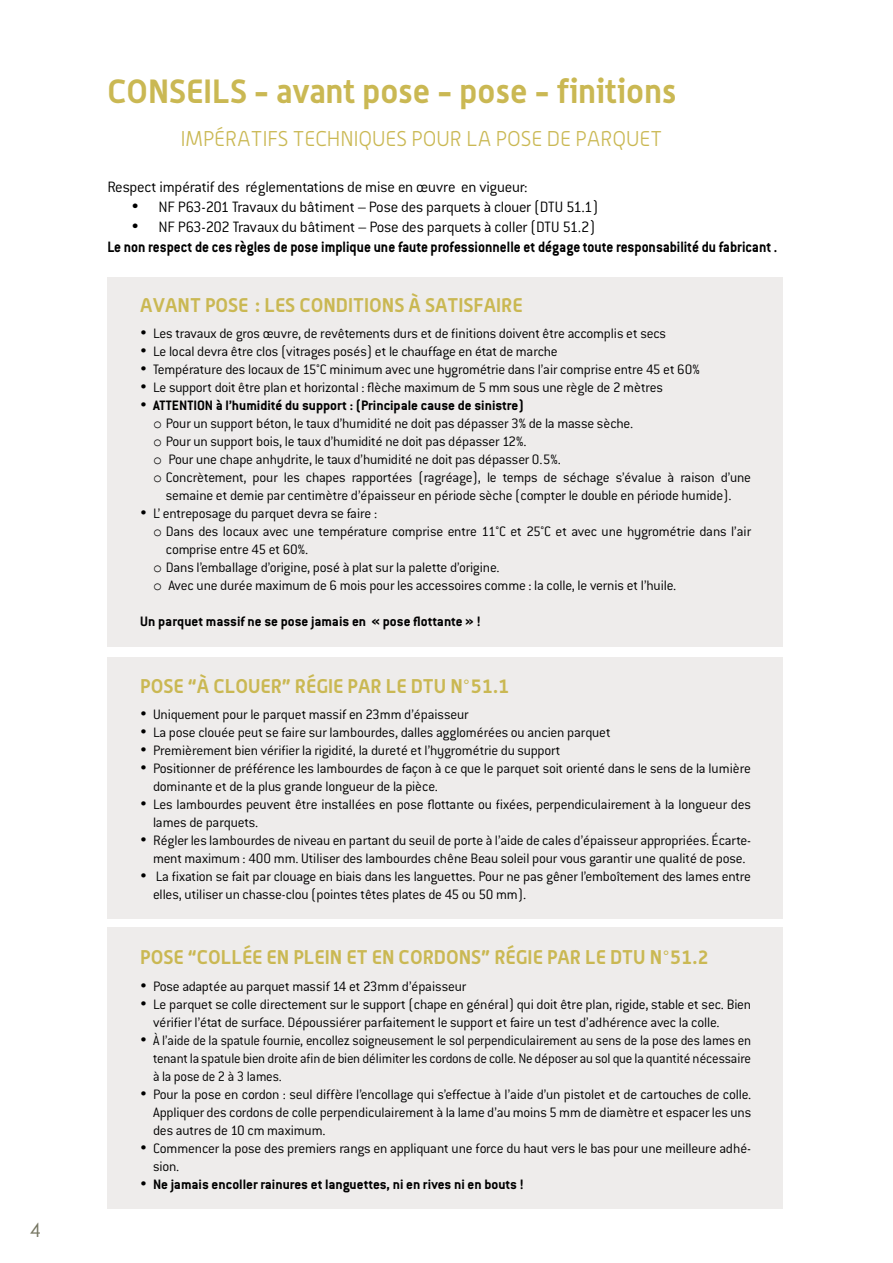
<style>
.page{position:relative;width:893px;height:1263px;background:#fff}
.page>*{position:absolute;margin:0;border:0;box-sizing:border-box;transform-origin:0 0}
.t1{font:700 33px "Alwyn OT";color:#cab853}
.t2{font:300 21px "Alwyn OT";color:#cab853}
.t3{font:700 19.5px "Alwyn OT";color:#cab853}
.t4{font:19.5px "Century Gothic";color:#767662}
.t5{font:700 16.5px/19.8px "Conduit ITC";color:#000;scale:.92 1}
.t6{font:300 16.5px "Conduit ITC";letter-spacing:-.015em;color:#000}
.t7{font:300 15px/18px "Conduit ITC";letter-spacing:-.015em;color:#000}
.t8{font:300 15px/18px "Conduit ITC";letter-spacing:-.015em;color:#000;text-align:justify;scale:.96 1}
.t9{font:700 15px "Conduit ITC";color:#000}
.s1{font-weight:300}
.s2{font-family:"Courier New";font-weight:400}
</style>
<div class="page">
<div style="left:107px;top:277px;width:676px;height:370px;background:#eeeceb"></div>
<div style="left:107px;top:657px;width:676px;height:261px;background:#eeeceb"></div>
<div style="left:107px;top:928px;width:676px;height:281px;background:#eeeceb"></div>
<h3 class="t4" style="left:30px;top:1218px;width:12px">4</h3>
<h1 class="t1" style="left:107px;top:70px;width:19px">CONSEILS</h1>
<h1 class="t1" style="left:254px;top:70px;width:424px">- avant pose - pose - finitions</h1>
<h2 class="t2" style="left:181px;top:126px;width:483px">IMPÉRATIFS TECHNIQUES POUR LA POSE DE PARQUET</h2>
<p class="t6" style="left:107px;top:178px;width:422px">Respect impératif des réglementations de mise en œuvre en vigueur:</p>
<p class="t6" style="left:131px;top:198px;width:468px">• NF P63-201 Travaux du bâtiment – Pose des parquets à clouer (DTU 51.1)</p>
<p class="t5" style="left:107px;top:216px;width:730px;text-indent:24px">• <span class="s1">NF P63-202 Travaux du bâtiment – Pose des parquets à coller (DTU 51.2)<br></span>Le non respect de ces règles de pose implique une faute professionnelle et dégage toute responsabilité du fabricant .</p>
<h3 class="t3" style="left:140px;top:293px;width:13px">AVANT</h3>
<h3 class="t3" style="left:205px;top:293px;width:22px">POSE</h3>
<h3 class="t3" style="left:255px;top:293px;width:20px">: LES</h3>
<h3 class="t3" style="left:299px;top:293px;width:13px">CON</h3>
<h3 class="t3" style="left:336px;top:293px;width:23px">DITIONS</h3>
<h3 class="t3" style="left:408px;top:293px;width:27px">À SATIS</h3>
<h3 class="t3" style="left:474px;top:293px;width:21px">FAIRE</h3>
<p class="t7" style="left:140px;top:325px;width:527px">• Les travaux de gros œuvre, de revêtements durs et de finitions doivent être accomplis et secs</p>
<p class="t7" style="left:140px;top:343px;width:419px">• Le local devra être clos (vitrages posés) et le chauffage en état de marche</p>
<p class="t7" style="left:140px;top:361px;width:561px">• Température des locaux de 15°C minimum avec une hygrométrie dans l’air comprise entre 45 et 60%</p>
<p class="t7" style="left:140px;top:379px;width:524px">• Le support doit être plan et horizontal : flèche maximum de 5 mm sous une règle de 2 mètres</p>
<p class="t9" style="left:140px;top:397px;width:21px">• ATTENTION</p>
<p class="t9" style="left:216px;top:397px;width:310px">à l’humidité du support : (Principale cause de sinistre)</p>
<p class="t7" style="left:153px;top:415px;width:482px"><span class="s2">o</span> Pour un support béton, le taux d’humidité ne doit pas dépasser 3% de la masse sèche.</p>
<p class="t7" style="left:153px;top:433px;width:375px"><span class="s2">o</span> Pour un support bois, le taux d’humidité ne doit pas dépasser 12%.</p>
<p class="t7" style="left:153px;top:451px;width:409px"><span class="s2">o</span> Pour une chape anhydrite, le taux d’humidité ne doit pas dépasser 0.5%.</p>
<p class="t7" style="left:153px;top:469px;width:600px"><span class="s2">o</span> Concrètement, pour les chapes rapportées (ragréage), le temps de séchage s’évalue à raison d’une</p>
<p class="t7" style="left:166px;top:487px;width:567px">semaine et demie par centimètre d’épaisseur en période sèche (compter le double en période humide).</p>
<p class="t7" style="left:140px;top:505px;width:238px">• L’ entreposage du parquet devra se faire :</p>
<p class="t7" style="left:153px;top:523px;width:600px"><span class="s2">o</span> Dans des locaux avec une température comprise entre 11°C et 25°C et avec une hygrométrie dans l’air</p>
<p class="t7" style="left:166px;top:541px;width:144px">comprise entre 45 et 60%.</p>
<p class="t7" style="left:153px;top:559px;width:348px"><span class="s2">o</span> Dans l’emballage d’origine, posé à plat sur la palette d’origine.</p>
<p class="t7" style="left:153px;top:577px;width:525px"><span class="s2">o</span> Avec une durée maximum de 6 mois pour les accessoires comme : la colle, le vernis et l’huile.</p>
<p class="t9" style="left:140px;top:613px;width:342px">Un parquet massif ne se pose jamais en « pose flottante » !</p>
<h3 class="t3" style="left:140px;top:674px;width:22px">POSE</h3>
<h3 class="t3" style="left:188px;top:674px;width:38px">“À CLOUER</h3>
<h3 class="t3" style="left:282px;top:674px;width:24px">” RÉGIE</h3>
<h3 class="t3" style="left:348px;top:674px;width:163px">PAR LE DTU N°51.1</h3>
<p class="t7" style="left:140px;top:706px;width:330px">• Uniquement pour le parquet massif en 23mm d’épaisseur</p>
<p class="t7" style="left:140px;top:724px;width:472px">• La pose clouée peut se faire sur lambourdes, dalles agglomérées ou ancien parquet</p>
<p class="t7" style="left:140px;top:742px;width:422px">• Premièrement bien vérifier la rigidité, la dureté et l’hygrométrie du support</p>
<p class="t7" style="left:153px;top:760px;width:599px;text-indent:-13px">• Positionner de préférence les lambourdes de façon à ce que le parquet soit orienté dans le sens de la lumière dominante et de la plus grande longueur de la pièce.</p>
<p class="t7" style="left:153px;top:796px;width:600px;text-indent:-13px">• Les lambourdes peuvent être installées en pose flottante ou fixées, perpendiculairement à la longueur des lames de parquets.</p>
<p class="t7" style="left:140px;top:832px;width:612px;text-align:center">• Régler les lambourdes de niveau en partant du seuil de porte à l’aide de cales d’épaisseur appropriées. Écarte&shy;ment maximum : 400 mm. Utiliser des lambourdes chêne Beau soleil pour vous garantir une qualité de pose.</p>
<p class="t7" style="left:153px;top:868px;width:600px;text-indent:-13px">• La fixation se fait par clouage en biais dans les languettes. Pour ne pas gêner l’emboîtement des lames entre elles, utiliser un chasse-clou (pointes têtes plates de 45 ou 50 mm).</p>
<h3 class="t3" style="left:140px;top:945px;width:22px">POSE</h3>
<h3 class="t3" style="left:188px;top:945px;width:21px">“COLLÉE</h3>
<h3 class="t3" style="left:267px;top:945px;width:48px">EN PLEIN</h3>
<h3 class="t3" style="left:346px;top:945px;width:159px">ETENCORDONS” RÉGIE</h3>
<h3 class="t3" style="left:547px;top:945px;width:163px">PAR LE DTU N°51.2</h3>
<p class="t7" style="left:140px;top:977px;width:328px">• Pose adaptée au parquet massif 14 et 23mm d’épaisseur</p>
<p class="t7" style="left:153px;top:995px;width:600px;text-indent:-13px">• Le parquet se colle directement sur le support (chape en général) qui doit être plan, rigide, stable et sec. Bien vérifier l’état de surface. Dépoussiérer parfaitement le support et faire un test d’adhérence avec la colle.</p>
<p class="t8" style="left:153px;top:1031px;width:625px;text-indent:-13px">• À l’aide de la spatule fournie, encollez soigneusement le sol perpendiculairement au sens de la pose des lames en tenant la spatule bien droite afin de bien délimiter les cordons de colle. Ne déposer au sol que la quantité nécessaire à la pose de 2 à 3 lames.</p>
<p class="t7" style="left:153px;top:1085px;width:600px;text-align:justify;text-indent:-13px">• Pour la pose en cordon : seul diffère l’encollage qui s’effectue à l’aide d’un pistolet et de cartouches de colle.<br>Appliquer des cordons de colle perpendiculairement à la lame d’au moins 5 mm de diamètre et espacer les uns des autres de 10 cm maximum.</p>
<p class="t7" style="left:153px;top:1139px;width:600px;text-indent:-13px">• Commencer la pose des premiers rangs en appliquant une force du haut vers le bas pour une meilleure adhé&shy;sion.</p>
<p class="t9" style="left:140px;top:1175px;width:385px">• Ne jamais encoller rainures et languettes, ni en rives ni en bouts !</p>
</div>
